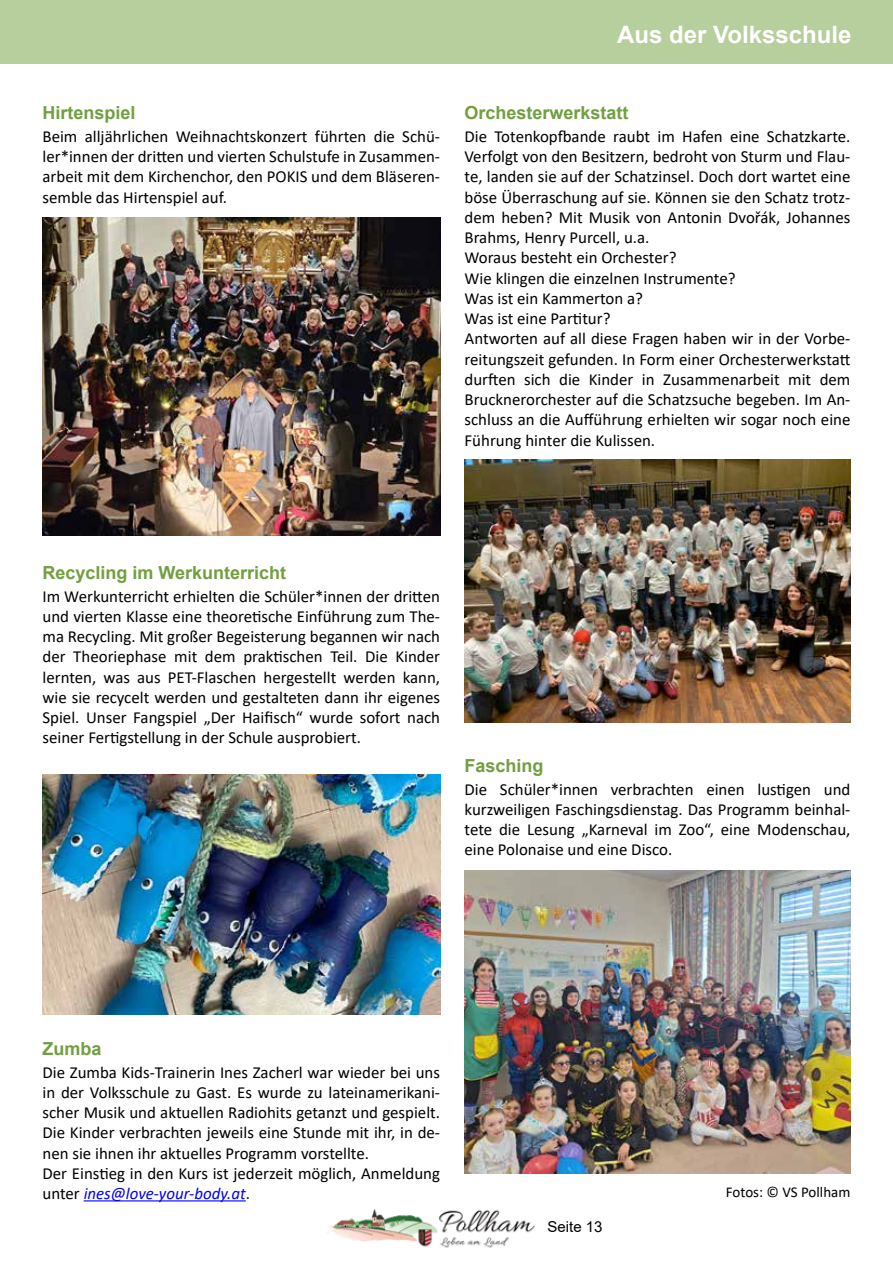
<style>
.page{position:relative;width:893px;height:1263px;background:#fff}
.page>*{position:absolute;margin:0;border:0;box-sizing:border-box;transform-origin:0 0}
.t1{font:700 24px "Arial";color:#fff}
.t2{font:700 18px "Arial";color:#729f40}
.t3{font:16.8px/20.2px "Calibri";color:#000;text-align:justify}
.t4{font:15px "Calibri";color:#000}
.t5{font:15px "Arial";color:#000}
.s1{font-style:italic;color:#00f}
</style>
<div class="page">
<img style="left:328px;top:1208px;width:208px;height:40px">
<div style="left:0;top:0;width:893px;height:64px;background:#b7ce9d"></div>
<img style="left:43px;top:218px;width:397px;height:317px">
<img style="left:43px;top:774px;width:397px;height:240px">
<hr style="left:84px;top:1200px;width:162px;height:1px;background:#00f">
<img style="left:465px;top:459px;width:385px;height:263px">
<img style="left:465px;top:870px;width:385px;height:303px">
<p class="t2" style="left:43px;top:100px;width:95px">Hirtenspiel</p>
<p class="t3" style="left:43px;top:126px;width:399px">Beim alljährlichen Weihnachtskonzert führten die Schü&shy;ler*innen der dritten und vierten Schulstufe in Zusammen&shy;arbeit mit dem Kirchenchor, den POKIS und dem Bläseren&shy;semble das Hirtenspiel auf.</p>
<h1 class="t1" style="left:617px;top:18px;width:236px">Aus der Volksschule</h1>
<p class="t2" style="left:465px;top:100px;width:166px">Orchesterwerkstatt</p>
<p class="t3" style="left:465px;top:126px;width:387px;text-align:left">Die Totenkopfbande raubt im Hafen eine Schatzkarte.<br>Verfolgt von den Besitzern, bedroht von Sturm und Flau&shy;te, landen sie auf der Schatzinsel. Doch dort wartet eine böse Überraschung auf sie. Können sie den Schatz trotz&shy;dem heben? Mit Musik von Antonin Dvořák, Johannes Brahms, Henry Purcell, u.a.<br>Woraus besteht ein Orchester?<br>Wie klingen die einzelnen Instrumente?<br>Was ist ein Kammerton a?<br>Was ist eine Partitur?<br>Antworten auf all diese Fragen haben wir in der Vorbe&shy;reitungszeit gefunden. In Form einer Orchesterwerkstatt durften sich die Kinder in Zusammenarbeit mit dem Brucknerorchester auf die Schatzsuche begeben. Im An&shy;schluss an die Aufführung erhielten wir sogar noch eine Führung hinter die Kulissen.</p>
<p class="t2" style="left:43px;top:560px;width:245px">Recycling im Werkunterricht</p>
<p class="t3" style="left:43px;top:585px;width:399px">Im Werkunterricht erhielten die Schüler*innen der dritten und vierten Klasse eine theoretische Einführung zum The&shy;ma Recycling. Mit großer Begeisterung begannen wir nach der Theoriephase mit dem praktischen Teil. Die Kinder lernten, was aus PET-Flaschen hergestellt werden kann, wie sie recycelt werden und gestalteten dann ihr eigenes Spiel. Unser Fangspiel „Der Haifisch“ wurde sofort nach seiner Fertigstellung in der Schule ausprobiert.</p>
<p class="t2" style="left:465px;top:753px;width:81px">Fasching</p>
<p class="t3" style="left:465px;top:778px;width:387px">Die Schüler*innen verbrachten einen lustigen und kurzweiligen Faschingsdienstag. Das Programm beinhal&shy;tete die Lesung „Karneval im Zoo“, eine Modenschau, eine Polonaise und eine Disco.</p>
<p class="t2" style="left:43px;top:1036px;width:61px">Zumba</p>
<p class="t3" style="left:43px;top:1061px;width:399px;text-align:left">Die Zumba Kids-Trainerin Ines Zacherl war wieder bei uns in der Volksschule zu Gast. Es wurde zu lateinamerikani&shy;scher Musik und aktuellen Radiohits getanzt und gespielt.<br>Die Kinder verbrachten jeweils eine Stunde mit ihr, in de&shy;nen sie ihnen ihr aktuelles Programm vorstellte.<br>Der Einstieg in den Kurs ist jederzeit möglich, Anmeldung unter <span class="s1">ines@love-your-body.at</span>.</p>
<p class="t5" style="left:547px;top:1217px;width:57px">Seite 13</p>
<p class="t4" style="left:726px;top:1182px;width:126px">Fotos: © VS Pollham</p>
</div>
